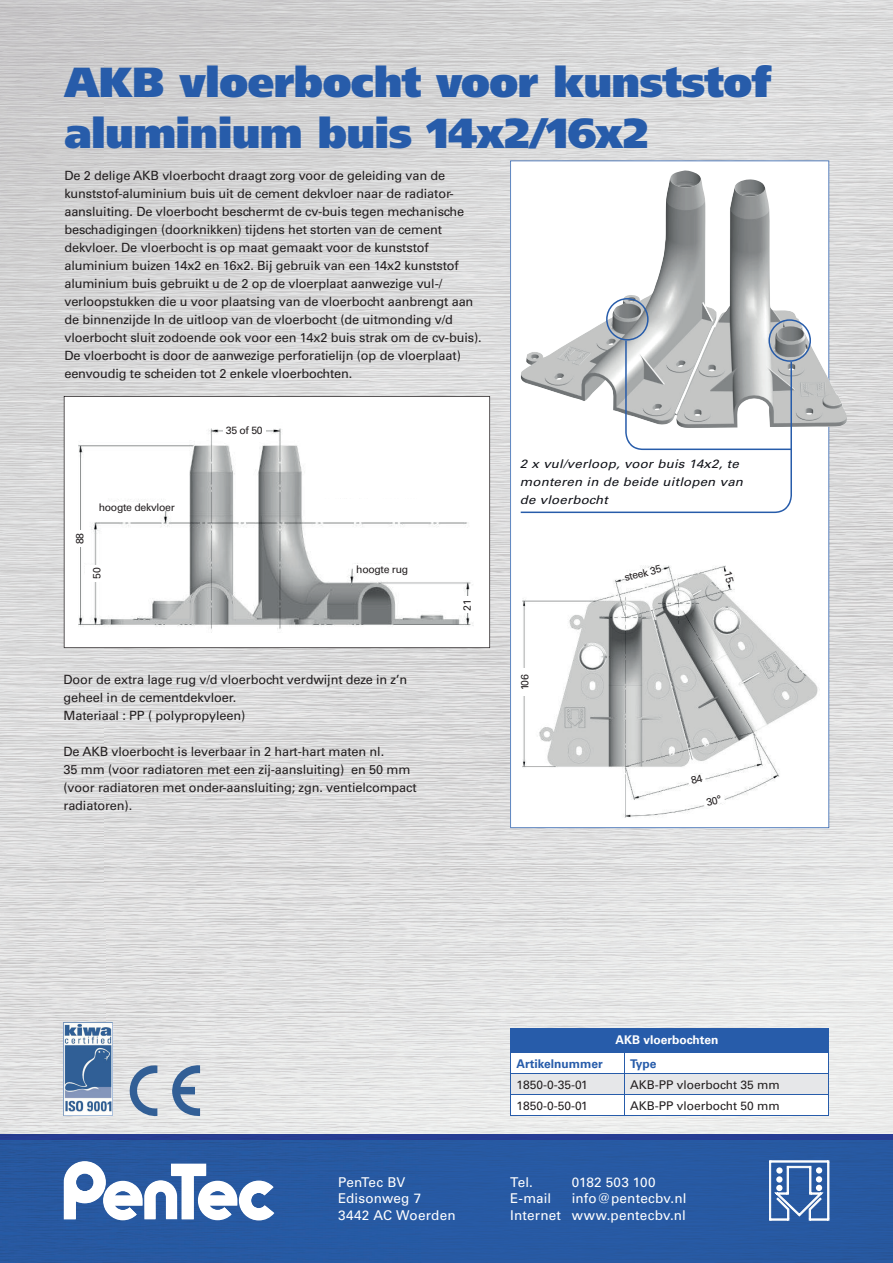
<style>
.page{position:relative;width:893px;height:1263px;background:#fff}
.page>*{position:absolute;margin:0;border:0;box-sizing:border-box;transform-origin:0 0}
.t1{font:900 42px/50.4px "Frutiger";letter-spacing:-.015em;color:#275caa}
.t2{font:13.5px/16.2px "Univers";letter-spacing:.01em;color:#fff}
.t3{font:12.75px/18px "Univers";letter-spacing:-.01em;color:#231f20}
.t4{font:italic 12px/18px "Univers";letter-spacing:.015em;color:#101218;scale:1.1 1}
.t5{font:12px "Univers";color:#231f20}
.t6{font:700 12px "Univers";color:#275caa}
.t7{font:700 12px "Univers";color:#fff}
.t8{font:10.5px "Univers";letter-spacing:-.03em;color:#231f20}
</style>
<div class="page">
<img style="left:0;top:0;width:893px;height:1263px">
<svg style="left:64px;top:1161px;width:210px;height:59px"></svg>
<svg style="left:769px;top:1160px;width:60px;height:60px"></svg>
<svg style="left:64px;top:1022px;width:49px;height:94px"></svg>
<svg style="left:128px;top:1064px;width:29px;height:53px;background:#a5b5c8"></svg>
<svg style="left:171px;top:1064px;width:29px;height:54px;background:#97abc3"></svg>
<svg style="left:510px;top:161px;width:319px;height:667px"></svg>
<img style="left:521px;top:170px;width:328px;height:258px">
<hr style="left:510px;top:1028px;width:114px;height:1px;background:#275caa">
<hr style="left:624px;top:1028px;width:205px;height:1px;background:#275caa">
<svg style="left:510px;top:1029px;width:319px;height:86px"></svg>
<hr style="left:510px;top:1052px;width:114px;height:1px;background:#275caa">
<hr style="left:624px;top:1052px;width:205px;height:1px;background:#275caa">
<hr style="left:510px;top:1073px;width:114px;height:1px;background:#275caa">
<hr style="left:624px;top:1073px;width:205px;height:1px;background:#275caa">
<hr style="left:510px;top:1094px;width:114px;height:1px;background:#275caa">
<hr style="left:624px;top:1094px;width:205px;height:1px;background:#275caa">
<hr style="left:510px;top:1115px;width:114px;height:1px;background:#275caa">
<hr style="left:624px;top:1115px;width:205px;height:1px;background:#275caa">
<img style="left:520px;top:561px;width:300px;height:263px">
<svg style="left:64px;top:396px;width:426px;height:252px"></svg>
<svg style="left:521px;top:298px;width:290px;height:215px"></svg>
<img style="left:72px;top:421px;width:401px;height:212px">
<div style="left:318px;top:466px;width:108px;height:32px;background:#fff"></div>
<div style="left:223px;top:419px;width:42px;height:23px;background:#fff"></div>
<div style="left:353px;top:564px;width:59px;height:9px;background:#fff"></div>
<div style="left:456px;top:597px;width:22px;height:16px;background:#fff"></div>
<div style="left:85px;top:565px;width:23px;height:16px;background:#fff"></div>
<div style="left:68px;top:530px;width:23px;height:17px;background:#fff"></div>
<div style="left:87px;top:502px;width:100px;height:9px;background:#fff"></div>
<svg style="left:623px;top:564px;width:39px;height:17px"></svg>
<div style="left:514px;top:668px;width:20px;height:28px;background:#fff"></div>
<svg style="left:724px;top:570px;width:10px;height:13px"></svg>
<svg style="left:687px;top:773px;width:19px;height:12px"></svg>
<svg style="left:702px;top:794px;width:23px;height:13px"></svg>
<h1 class="t1" style="left:64px;top:57px;width:708px">AKB vloerbocht voor kunststof aluminium buis 14x2/16x2</h1>
<p class="t3" style="left:64px;top:167px;width:419px">De 2 delige AKB vloerbocht draagt zorg voor de geleiding van de kunststof-aluminium buis uit de cement dekvloer naar de radiator&shy;aansluiting. De vloerbocht beschermt de cv-buis tegen mechanische beschadigingen (doorknikken) tijdens het storten van de cement dekvloer. De vloerbocht is op maat gemaakt voor de kunststof aluminium buizen 14x2 en 16x2. Bij gebruik van een 14x2 kunststof aluminium buis gebruikt u de 2 op de vloerplaat aanwezige vul-/ verloopstukken die u voor plaatsing van de vloerbocht aanbrengt aan de binnenzijde In de uitloop van de vloerbocht (de uitmonding v/d vloerbocht sluit zodoende ook voor een 14x2 buis strak om de cv-buis).<br>De vloerbocht is door de aanwezige perforatielijn (op de vloerplaat) eenvoudig te scheiden tot 2 enkele vloerbochten.</p>
<p class="t8" style="left:74px;top:544px;width:13px;rotate:-90deg">88</p>
<p class="t8" style="left:99px;top:501px;width:78px">hoogte dekvloer</p>
<p class="t8" style="left:91px;top:579px;width:13px;rotate:-90deg">50</p>
<p class="t8" style="left:226px;top:424px;width:38px">35 of 50</p>
<p class="t8" style="left:356px;top:563px;width:53px">hoogte rug</p>
<p class="t3" style="left:64px;top:671px;width:345px">Door de extra lage rug v/d vloerbocht verdwijnt deze in z’n geheel in de cementdekvloer.<br>Materiaal : PP ( polypropyleen)</p>
<p class="t3" style="left:64px;top:743px;width:355px">De AKB vloerbocht is leverbaar in 2 hart-hart maten nl.<br>35 mm (voor radiatoren met een zij-aansluiting) en 50 mm (voor radiatoren met onder-aansluiting; zgn. ventielcompact radiatoren).</p>
<p class="t8" style="left:461px;top:610px;width:13px;rotate:-90deg">21</p>
<p class="t4" style="left:520px;top:455px;width:204px">2 x vul/verloop, voor buis 14x2, te monteren in de beide uitlopen van de vloerbocht</p>
<p class="t8" style="left:518px;top:690px;width:18px;rotate:-90deg">106</p>
<p class="t8" style="left:623px;top:571px;width:40px;rotate:-14deg">steek 35</p>
<p class="t7" style="left:615px;top:1032px;width:104px">AKB vloerbochten</p>
<p class="t6" style="left:517px;top:1056px;width:88px">Artikelnummer</p>
<p class="t6" style="left:630px;top:1056px;width:28px">Type</p>
<p class="t5" style="left:517px;top:1077px;width:73px">1850-0-35-01</p>
<p class="t5" style="left:630px;top:1077px;width:151px">AKB-PP vloerbocht 35 mm</p>
<p class="t5" style="left:517px;top:1098px;width:73px">1850-0-50-01</p>
<p class="t5" style="left:630px;top:1098px;width:151px">AKB-PP vloerbocht 50 mm</p>
<p class="t2" style="left:338px;top:1174px;width:119px">PenTec BV<br>Edisonweg 7<br>3442 AC Woerden</p>
<p class="t2" style="left:510px;top:1174px;width:24px">Tel.</p>
<p class="t2" style="left:572px;top:1174px;width:85px">0182 503 100</p>
<p class="t2" style="left:510px;top:1190px;width:178px;text-align:right">info@pentecbv.nl<br>Internet www.pentecbv.nl</p>
<p class="t2" style="left:510px;top:1190px;width:43px">E-mail</p>
</div>
